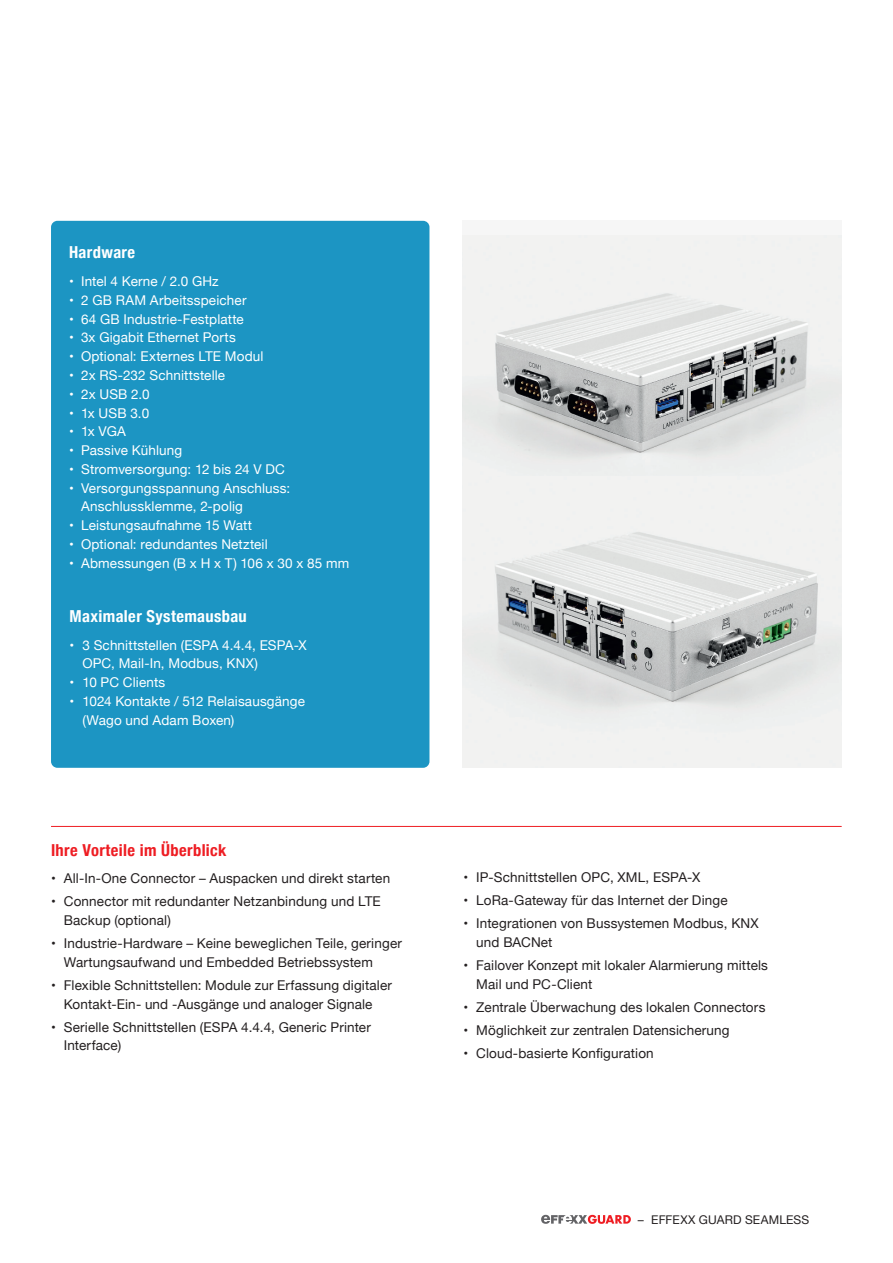
<style>
.page{position:relative;width:893px;height:1263px;background:#fff}
.page>*{position:absolute;margin:0;border:0;box-sizing:border-box;transform-origin:0 0}
.t1{font:700 condensed 16.5px "Helvetica Neue";letter-spacing:.02em;color:#fff}
.t2{font:700 condensed 16.5px "Helvetica Neue";letter-spacing:.02em;color:#ee1d23}
.t3{font:13.5px/18.8px "Helvetica Neue";letter-spacing:.01em;color:#231f20}
.t4{font:13.5px/18.8px "Helvetica Neue";letter-spacing:.01em;color:#fff}
.t5{font:12px "Helvetica Neue";letter-spacing:.015em;color:#231f20}
</style>
<div class="page">
<svg style="left:541px;top:1215px;width:90px;height:9px"></svg>
<div style="left:51px;top:221px;width:378px;height:547px;background:#1c95c3;border-radius:6px"></div>
<div style="left:462px;top:220px;width:380px;height:256px;background:#f6f6f6"></div>
<img style="left:462px;top:293px;width:380px;height:171px">
<svg style="left:462px;top:476px;width:380px;height:292px;fill:#eef0f0"></svg>
<hr style="left:51px;top:826px;width:791px;height:1px;background:#ee1d23">
<p class="t1" style="left:69px;top:239px;width:68px">Hardware</p>
<p class="t4" style="left:69px;top:273px;width:151px">• Intel 4 Kerne / 2.0 GHz</p>
<p class="t4" style="left:69px;top:292px;width:179px">• 2 GB RAM Arbeitsspeicher</p>
<p class="t4" style="left:69px;top:310px;width:176px">• 64 GB Industrie-Festplatte</p>
<p class="t4" style="left:69px;top:329px;width:168px">• 3x Gigabit Ethernet Ports</p>
<p class="t4" style="left:69px;top:348px;width:196px">• Optional: Externes LTE Modul</p>
<p class="t4" style="left:69px;top:367px;width:158px">• 2x RS-232 Schnittstelle</p>
<p class="t4" style="left:69px;top:385px;width:82px">• 2x USB 2.0</p>
<p class="t4" style="left:69px;top:404px;width:82px">• 1x USB 3.0</p>
<p class="t4" style="left:69px;top:423px;width:58px">• 1x VGA</p>
<p class="t4" style="left:69px;top:442px;width:115px">• Passive Kühlung</p>
<p class="t4" style="left:69px;top:460px;width:217px">• Stromversorgung: 12 bis 24 V DC</p>
<p class="t4" style="left:81px;top:479px;width:211px;text-indent:-12px">• Versorgungsspannung Anschluss:<br>Anschlussklemme, 2-polig</p>
<p class="t4" style="left:69px;top:517px;width:184px">• Leistungsaufnahme 15 Watt</p>
<p class="t4" style="left:69px;top:535px;width:200px">• Optional: redundantes Netzteil</p>
<p class="t4" style="left:69px;top:554px;width:282px">• Abmessungen (B x H x T) 106 x 30 x 85 mm</p>
<p class="t1" style="left:70px;top:602px;width:179px">Maximaler Systemausbau</p>
<p class="t4" style="left:82px;top:636px;width:226px;text-indent:-13px">• 3 Schnittstellen (ESPA 4.4.4, ESPA-X<br>OPC, Mail-In, Modbus, KNX)</p>
<p class="t4" style="left:70px;top:674px;width:97px">• 10 PC Clients</p>
<p class="t4" style="left:82px;top:692px;width:224px;text-indent:-13px">• 1024 Kontakte / 512 Relaisausgänge (Wago und Adam Boxen)</p>
<p class="t2" style="left:51px;top:836px;width:177px">Ihre Vorteile im Überblick</p>
<p class="t3" style="left:51px;top:870px;width:341px">• All-In-One Connector – Auspacken und direkt starten</p>
<p class="t3" style="left:64px;top:893px;width:319px;text-indent:-13px">• Connector mit redundanter Netzanbindung und LTE<br>Backup (optional)</p>
<p class="t3" style="left:64px;top:935px;width:340px;text-indent:-13px">• Industrie-Hardware – Keine beweglichen Teile, geringer<br>Wartungsaufwand und Embedded Betriebssystem</p>
<p class="t3" style="left:51px;top:976px;width:343px;text-align:center">• Flexible Schnittstellen: Module zur Erfassung digitaler<br>Kontakt-Ein- und -Ausgänge und analoger Signale</p>
<p class="t3" style="left:64px;top:1018px;width:309px;text-indent:-13px">• Serielle Schnittstellen (ESPA 4.4.4, Generic Printer<br>Interface)</p>
<p class="t3" style="left:463px;top:869px;width:238px">• IP-Schnittstellen OPC, XML, ESPA-X</p>
<p class="t3" style="left:463px;top:892px;width:266px">• LoRa-Gateway für das Internet der Dinge</p>
<p class="t3" style="left:476px;top:915px;width:284px;text-indent:-13px">• Integrationen von Bussystemen Modbus, KNX und BACNet</p>
<p class="t3" style="left:476px;top:956px;width:293px;text-indent:-13px">• Failover Konzept mit lokaler Alarmierung mittels<br>Mail und PC-Client</p>
<p class="t3" style="left:463px;top:998px;width:303px">• Zentrale Überwachung des lokalen Connectors</p>
<p class="t3" style="left:463px;top:1021px;width:268px">• Möglichkeit zur zentralen Datensicherung</p>
<p class="t3" style="left:463px;top:1044px;width:192px">• Cloud-basierte Konfiguration</p>
<p class="t5" style="left:638px;top:1211px;width:173px">– EFFEXX GUARD SEAMLESS</p>
</div>
